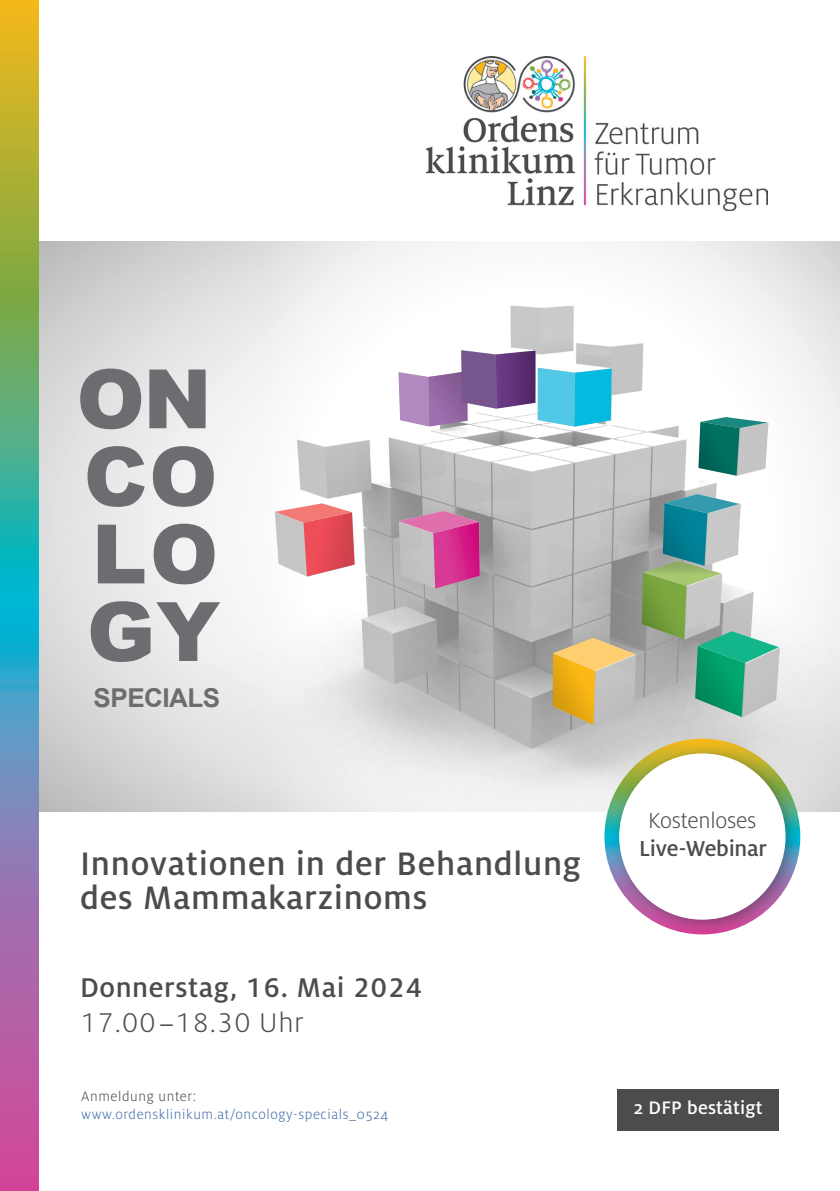
<style>
.page{position:relative;width:840px;height:1191px;background:#fff}
.page>*{position:absolute;margin:0;border:0;box-sizing:border-box;transform-origin:0 0}
.t1{font:900 82px "Arial";letter-spacing:.015em;color:#6c6d70}
.t2{font:500 36px/34px "Milo OT";letter-spacing:.02em;color:#4b4c4d}
.t3{font:500 30px "Milo OT";letter-spacing:.02em;color:#4b4c4d}
.t4{font:300 30px "Milo OT";letter-spacing:.02em;color:#4b4c4d}
.t5{font:700 26px "Arial";letter-spacing:-.02em;color:#6c6d70}
.t6{font:500 24px "Milo OT";letter-spacing:-.01em;color:#4b4c4d}
.t7{font:300 24px "Milo OT";letter-spacing:-.01em;color:#4b4c4d}
.t8{font:500 20px "Milo OT";letter-spacing:.01em;color:#fff}
.t9{font:300 15px "Milo OT";letter-spacing:.04em;color:#436da8}
.t10{font:300 15px "Milo OT";letter-spacing:.04em;color:#4b4c4d}
.s1{font-family:"Minion Pro";font-weight:400}
</style>
<div class="page">
<img style="left:38px;top:241px;width:801px;height:570px">
<svg style="left:552px;top:638px;width:83px;height:87px;background:#d4b876"></svg>
<svg style="left:641px;top:494px;width:137px;height:223px"></svg>
<svg style="left:398px;top:511px;width:81px;height:77px;background:#c874a4"></svg>
<svg style="left:275px;top:503px;width:79px;height:73px"></svg>
<svg style="left:398px;top:350px;width:213px;height:76px"></svg>
<svg style="left:698px;top:417px;width:69px;height:59px;background:#649e98"></svg>
<svg style="left:0;top:0;width:38px;height:1191px;background:#829488"></svg>
<svg style="left:604px;top:738px;width:195px;height:196px"></svg>
<div style="left:611px;top:746px;width:188px;height:187px;background:#231f20;opacity:.35"></div>
<div style="left:619px;top:753px;width:166px;height:166px;background:#fff;border-radius:50%"></div>
<img style="left:426px;top:56px;width:341px;height:155px">
<div style="left:617px;top:1088px;width:161px;height:42px;background:#4b4c4d"></div>
<p class="t1" style="left:76px;top:339px;width:136px">ON</p>
<p class="t1" style="left:84px;top:417px;width:135px">CO</p>
<p class="t1" style="left:92px;top:494px;width:128px">LO</p>
<p class="t1" style="left:87px;top:572px;width:134px">GY</p>
<p class="t5" style="left:94px;top:680px;width:128px">SPECIALS</p>
<p class="t2" style="left:80px;top:847px;width:502px">Innovationen in der Behandlung des Mammakarzinoms</p>
<p class="t3" style="left:80px;top:971px;width:343px">Donnerstag, 16. Mai 2024</p>
<p class="t4" style="left:80px;top:1006px;width:225px">17.00<span class="s1">–</span>18.30 Uhr</p>
<p class="t10" style="left:81px;top:1088px;width:117px">Anmeldung unter:</p>
<p class="t9" style="left:81px;top:1106px;width:308px">www.ordensklinikum.at/oncology-specials_0524</p>
<p class="t7" style="left:648px;top:807px;width:109px">Kostenloses</p>
<p class="t6" style="left:638px;top:835px;width:129px">Live-Webinar</p>
<p class="t8" style="left:633px;top:1097px;width:130px">2 DFP bestätigt</p>
</div>
